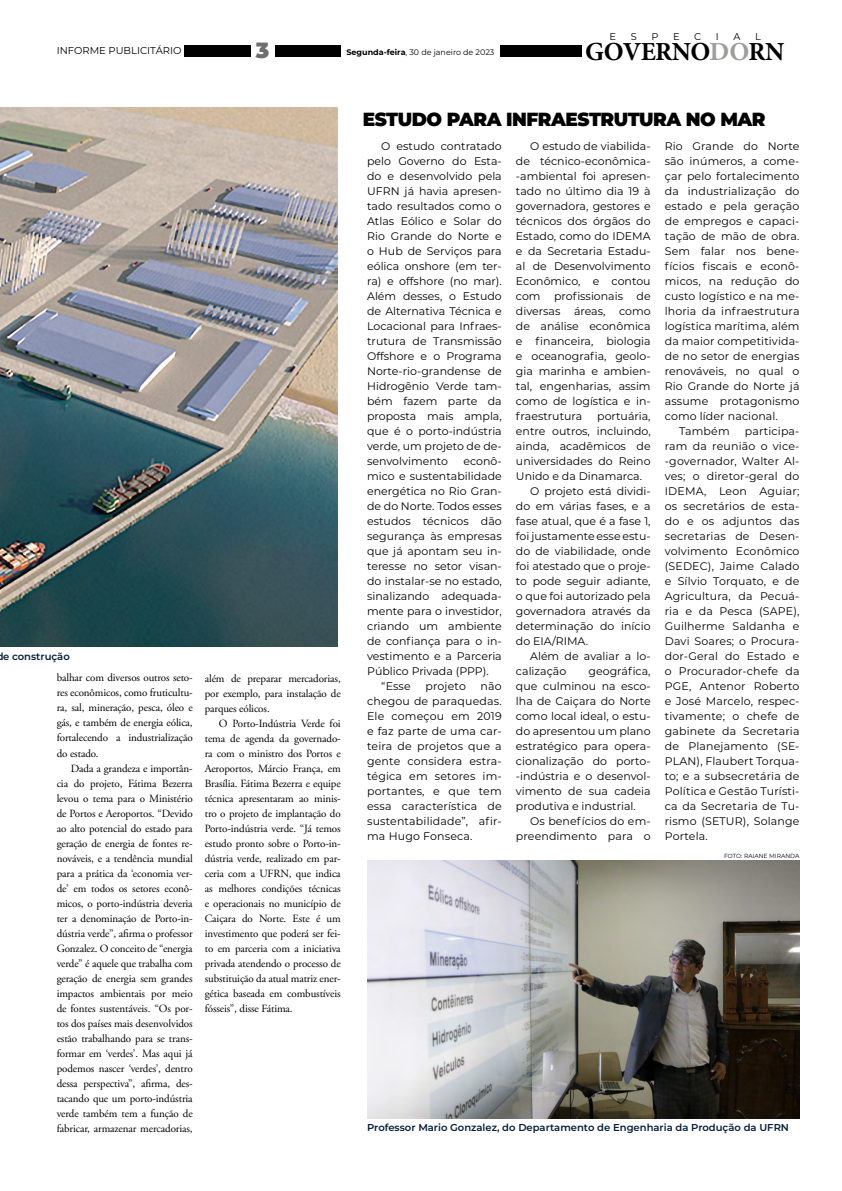
<style>
.page{position:relative;width:842px;height:1191px;background:#fff}
.page>*{position:absolute;margin:0;border:0;box-sizing:border-box;transform-origin:0 0}
.t1{font:700 26.1px "Minion Pro";letter-spacing:-.02em;color:#000}
.t2{font:900 22px "Montserrat";color:#706f6f}
.t3{font:900 19px "Montserrat";letter-spacing:-.025em;color:#000}
.t4{font:11px/15px "Montserrat";color:#000;text-align:justify}
.t5{font:11px/15px "Adobe Garamond Pro";letter-spacing:-.01em;color:#000;text-align:justify}
.t6{font:600 10px "Montserrat";color:#041c38}
.t7{font:10px "Montserrat";color:#000}
.t8{font:9.8px "Montserrat";color:#000}
.t9{font:8px "Montserrat";color:#000}
.t10{font:6px "Montserrat";color:#000}
.s1{font-weight:700}
.s2{color:#9d9d9c}
</style>
<div class="page">
<div style="left:500px;top:45px;width:81px;height:12px;background:#000"></div>
<div style="left:184px;top:45px;width:157px;height:12px;background:#000"></div>
<div style="left:251px;top:37px;width:23px;height:22px;background:#fff"></div>
<img style="left:367px;top:860px;width:432px;height:259px">
<img style="left:0;top:108px;width:337px;height:538px">
<p class="t8" style="left:610px;top:30px;width:8px">E</p>
<p class="t8" style="left:631px;top:30px;width:8px">S</p>
<p class="t8" style="left:651px;top:30px;width:9px">P</p>
<p class="t8" style="left:673px;top:30px;width:8px">E</p>
<p class="t8" style="left:694px;top:30px;width:9px">C</p>
<p class="t8" style="left:716px;top:30px;width:4px">I</p>
<p class="t8" style="left:733px;top:30px;width:9px">A</p>
<p class="t8" style="left:755px;top:30px;width:7px">L</p>
<p class="t7" style="left:57px;top:44px;width:126px">INFORME PUBLICITÁRIO</p>
<p class="t9" style="left:346px;top:47px;width:149px"><span class="s1">Segunda-feira</span>, 30 de janeiro de 2023</p>
<h1 class="t1" style="left:585px;top:33px;width:201px">GOVERNO<span class="s2">DO</span>RN</h1>
<h2 class="t2" style="left:256px;top:34px;width:15px">3</h2>
<p class="t6" style="left:3px;top:649px;width:68px">e construção</p>
<p class="t5" style="left:57px;top:671px;width:138px">balhar com diversos outros seto&shy;res econômicos, como fruticultu&shy;ra, sal, mineração, pesca, óleo e gás, e também de energia eólica, fortalecendo a industrialização do estado.</p>
<p class="t5" style="left:57px;top:761px;width:138px;text-indent:14px">Dada a grandeza e importân&shy;cia do projeto, Fátima Bezerra levou o tema para o Ministério de Portos e Aeroportos. “Devido ao alto potencial do estado para geração de energia de fontes re&shy;nováveis, e a tendência mundial para a prática da ‘economia ver&shy;de’ em todos os setores econô&shy;micos, o porto-indústria deveria ter a denominação de Porto-in&shy;dústria verde”, afirma o professor Gonzalez. O conceito de “energia verde” é aquele que trabalha com geração de energia sem grandes impactos ambientais por meio de fontes sustentáveis. “Os por&shy;tos dos países mais desenvolvidos estão trabalhando para se trans&shy;formar em ‘verdes’. Mas aqui já podemos nascer ‘verdes’, dentro dessa perspectiva”, afirma, des&shy;tacando que um porto-indústria verde também tem a função de fabricar, armazenar mercadorias,</p>
<p class="t5" style="left:205px;top:671px;width:138px">além de preparar mercadorias, por exemplo, para instalação de parques eólicos.</p>
<p class="t5" style="left:205px;top:716px;width:138px;text-indent:14px">O Porto-Indústria Verde foi tema de agenda da governado&shy;ra com o ministro dos Portos e Aeroportos, Márcio França, em Brasília. Fátima Bezerra e equipe técnica apresentaram ao minis&shy;tro o projeto de implantação do Porto-indústria verde. “Já temos estudo pronto sobre o Porto-in&shy;dústria verde, realizado em par&shy;ceria com a UFRN, que indica as melhores condições técnicas e operacionais no município de Caiçara do Norte. Este é um investimento que poderá ser fei&shy;to em parceria com a iniciativa privada atendendo o processo de substituição da atual matriz ener&shy;gética baseada em combustíveis fósseis”, disse Fátima.</p>
<h3 class="t3" style="left:363px;top:105px;width:404px">ESTUDO PARA INFRAESTRUTURA NO MAR</h3>
<p class="t4" style="left:367px;top:138px;width:136px;text-indent:14px">O estudo contratado pelo Governo do Esta&shy;do e desenvolvido pela UFRN já havia apresen&shy;tado resultados como o Atlas Eólico e Solar do Rio Grande do Norte e o Hub de Serviços para eólica onshore (em ter&shy;ra) e offshore (no mar).<br>Além desses, o Estudo de Alternativa Técnica e Locacional para Infraes&shy;trutura de Transmissão Offshore e o Programa Norte-rio-grandense de Hidrogênio Verde tam&shy;bém fazem parte da proposta mais ampla, que é o porto-indústria verde, um projeto de de&shy;senvolvimento</p>
<p class="t4" style="left:463px;top:453px;width:40px">econô-</p>
<p class="t4" style="left:367px;top:468px;width:136px">mico e sustentabilidade</p>
<p class="t4" style="left:367px;top:483px;width:136px">energética no Rio Gran-</p>
<p class="t4" style="left:367px;top:498px;width:136px">de do Norte. Todos esses</p>
<p class="t4" style="left:367px;top:513px;width:136px">estudos técnicos dão</p>
<p class="t4" style="left:367px;top:528px;width:136px">segurança às empresas</p>
<p class="t4" style="left:367px;top:543px;width:136px">que já apontam seu in-</p>
<p class="t4" style="left:367px;top:558px;width:136px">teresse no setor visan-</p>
<p class="t4" style="left:367px;top:573px;width:136px">do instalar-se no estado,</p>
<p class="t4" style="left:367px;top:588px;width:136px">sinalizando adequada-</p>
<p class="t4" style="left:367px;top:603px;width:136px">mente para o investidor,</p>
<p class="t4" style="left:367px;top:618px;width:136px">criando um ambiente</p>
<p class="t4" style="left:367px;top:633px;width:136px">de confiança para o in-</p>
<p class="t4" style="left:367px;top:648px;width:136px">vestimento e a Parceria</p>
<p class="t4" style="left:367px;top:663px;width:123px">Público Privada (PPP).</p>
<p class="t4" style="left:381px;top:678px;width:31px">“Esse</p>
<p class="t4" style="left:425px;top:678px;width:42px">projeto</p>
<p class="t4" style="left:367px;top:678px;width:136px;text-indent:113px">não chegou de paraquedas.<br>Ele começou em 2019 e faz parte de uma car&shy;teira de projetos que a gente considera estra&shy;tégica em setores im&shy;portantes, e que tem essa característica de sustentabilidade”, afir&shy;ma Hugo Fonseca.</p>
<p class="t4" style="left:516px;top:138px;width:136px;text-indent:14px">O estudo de viabilida&shy;de técnico-econômica--ambiental foi apresen&shy;tado no último dia 19 à governadora, gestores e técnicos dos órgãos do Estado, como do IDEMA e da Secretaria Estadu&shy;al de Desenvolvimento Econômico, e contou com profissionais de diversas áreas, como de análise econômica e financeira, biologia e oceanografia, geolo&shy;gia marinha e ambien&shy;tal, engenharias, assim como de logística e in&shy;fraestrutura</p>
<p class="t4" style="left:597px;top:408px;width:55px">portuária,</p>
<p class="t4" style="left:516px;top:423px;width:136px">entre outros, incluindo,</p>
<p class="t4" style="left:516px;top:438px;width:136px">ainda, acadêmicos de</p>
<p class="t4" style="left:516px;top:453px;width:136px">universidades do Reino</p>
<p class="t4" style="left:516px;top:468px;width:128px">Unido e da Dinamarca.</p>
<p class="t4" style="left:530px;top:483px;width:122px">O projeto está dividi-</p>
<p class="t4" style="left:516px;top:498px;width:136px">do em várias fases, e a</p>
<p class="t4" style="left:516px;top:513px;width:136px">fase atual, que é a fase 1,</p>
<p class="t4" style="left:516px;top:528px;width:136px">foi justamente esse estu-</p>
<p class="t4" style="left:516px;top:543px;width:136px">do de viabilidade, onde</p>
<p class="t4" style="left:516px;top:558px;width:136px">foi atestado que o proje-</p>
<p class="t4" style="left:516px;top:573px;width:136px">to pode seguir adiante,</p>
<p class="t4" style="left:516px;top:588px;width:136px">o que foi autorizado pela</p>
<p class="t4" style="left:516px;top:603px;width:136px">governadora através da</p>
<p class="t4" style="left:516px;top:618px;width:136px">determinação do início</p>
<p class="t4" style="left:516px;top:633px;width:74px">do EIA/RIMA.</p>
<p class="t4" style="left:530px;top:648px;width:122px">Além de avaliar a lo-</p>
<p class="t4" style="left:516px;top:663px;width:52px">calização</p>
<p class="t4" style="left:516px;top:663px;width:136px;text-indent:73px">geográfica, que culminou na esco&shy;lha de Caiçara do Norte como local ideal, o estu&shy;do apresentou um plano estratégico para opera&shy;cionalização do porto--indústria e o desenvol&shy;vimento de sua cadeia produtiva e industrial.</p>
<p class="t4" style="left:516px;top:813px;width:136px;text-align:right">Os benefícios do em&shy;preendimento para o</p>
<p class="t4" style="left:665px;top:138px;width:136px">Rio Grande do Norte</p>
<p class="t4" style="left:665px;top:153px;width:136px">são inúmeros, a come-</p>
<p class="t4" style="left:665px;top:168px;width:136px">çar pelo fortalecimento</p>
<p class="t4" style="left:665px;top:183px;width:136px">da industrialização do</p>
<p class="t4" style="left:665px;top:198px;width:136px">estado e pela geração</p>
<p class="t4" style="left:665px;top:213px;width:136px">de empregos e capaci-</p>
<p class="t4" style="left:665px;top:228px;width:136px">tação de mão de obra.</p>
<p class="t4" style="left:665px;top:243px;width:136px">Sem falar nos bene-</p>
<p class="t4" style="left:665px;top:258px;width:136px">fícios fiscais e econô-</p>
<p class="t4" style="left:665px;top:273px;width:136px">micos, na redução do</p>
<p class="t4" style="left:665px;top:288px;width:136px">custo logístico e na me-</p>
<p class="t4" style="left:665px;top:303px;width:136px">lhoria da infraestrutura</p>
<p class="t4" style="left:665px;top:318px;width:136px">logística marítima, além</p>
<p class="t4" style="left:665px;top:333px;width:136px">da maior competitivida-</p>
<p class="t4" style="left:665px;top:348px;width:136px">de no setor de energias</p>
<p class="t4" style="left:665px;top:363px;width:136px">renováveis, no qual o</p>
<p class="t4" style="left:665px;top:378px;width:136px">Rio Grande do Norte já</p>
<p class="t4" style="left:665px;top:393px;width:136px">assume protagonismo</p>
<p class="t4" style="left:665px;top:408px;width:115px">como líder nacional.</p>
<p class="t4" style="left:679px;top:423px;width:52px">Também</p>
<p class="t4" style="left:665px;top:423px;width:136px;text-indent:80px">participa&shy;ram da reunião o vice--governador, Walter Al&shy;ves; o diretor-geral do IDEMA, Leon Aguiar; os secretários de esta&shy;do e os adjuntos das secretarias de Desen&shy;volvimento Econômico (SEDEC), Jaime Calado e Sílvio Torquato, e de Agricultura, da Pecuá&shy;ria e da Pesca (SAPE), Guilherme Saldanha e Davi Soares; o Procura&shy;dor-Geral do Estado e o Procurador-chefe da PGE, Antenor Roberto e José Marcelo, respec&shy;tivamente; o chefe de gabinete da Secretaria de Planejamento (SE-PLAN), Flaubert Torqua&shy;to; e a subsecretária de Política e Gestão Turísti&shy;ca da Secretaria de Tu&shy;rismo (SETUR), Solange Portela.</p>
<p class="t10" style="left:724px;top:851px;width:77px">FOTO: RAIANE MIRANDA</p>
<p class="t6" style="left:367px;top:1120px;width:423px">Professor Mario Gonzalez, do Departamento de Engenharia da Produção da UFRN</p>
</div>
